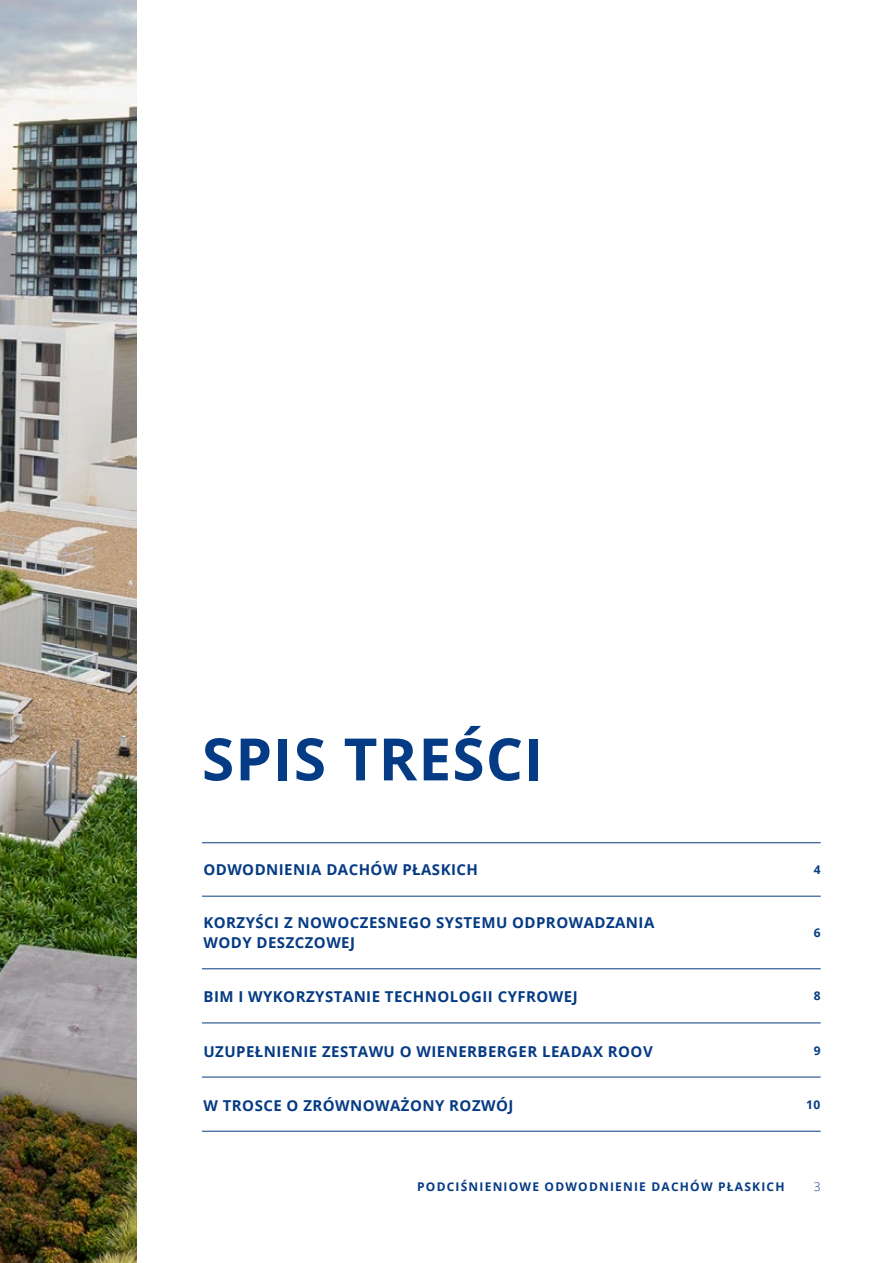
<style>
.page{position:relative;width:893px;height:1263px;background:#fff}
.page>*{position:absolute;margin:0;border:0;box-sizing:border-box;transform-origin:0 0}
.t1{font:700 58.5px "Open Sans";letter-spacing:.02em;color:#053b84}
.t2{font:700 15px/19.5px "Open Sans";letter-spacing:.03em;color:#053b84}
.t3{font:700 12px "Open Sans";letter-spacing:.1em;color:#053b84}
.t4{font:300 12px "Open Sans";color:#053b84}
</style>
<div class="page">
<img style="left:0;top:0;width:136px;height:1263px">
<hr style="left:202px;top:842px;width:619px;height:1px;background:#053b84">
<hr style="left:202px;top:896px;width:619px;height:1px;background:#053b84">
<hr style="left:202px;top:968px;width:619px;height:1px;background:#053b84">
<hr style="left:202px;top:1022px;width:619px;height:1px;background:#053b84">
<hr style="left:202px;top:1077px;width:619px;height:1px;background:#053b84">
<hr style="left:202px;top:1131px;width:619px;height:1px;background:#053b84">
<h1 class="t1" style="left:202px;top:718px;width:343px">SPIS TREŚCI</h1>
<p class="t2" style="left:203px;top:859px;width:276px">ODWODNIENIA DACHÓW PŁASKICH</p>
<p class="t2" style="left:203px;top:912px;width:452px">KORZYŚCI Z NOWOCZESNEGO SYSTEMU ODPROWADZANIA<br>WODY DESZCZOWEJ</p>
<p class="t2" style="left:203px;top:987px;width:376px">BIM I WYKORZYSTANIE TECHNOLOGII CYFROWEJ</p>
<p class="t2" style="left:203px;top:1041px;width:451px">UZUPEŁNIENIE ZESTAWU O WIENERBERGER LEADAX ROOV</p>
<p class="t2" style="left:203px;top:1095px;width:311px">W TROSCE O ZRÓWNOWAŻONY ROZWÓJ</p>
<p class="t3" style="left:814px;top:861px;width:8px">4</p>
<p class="t3" style="left:814px;top:924px;width:8px">6</p>
<p class="t3" style="left:814px;top:987px;width:8px">8</p>
<p class="t3" style="left:814px;top:1042px;width:8px">9</p>
<p class="t3" style="left:806px;top:1096px;width:16px">10</p>
<p class="t3" style="left:417px;top:1178px;width:369px">PODCIŚNIENIOWE ODWODNIENIE DACHÓW PŁASKICH</p>
<p class="t4" style="left:814px;top:1178px;width:8px">3</p>
</div>
